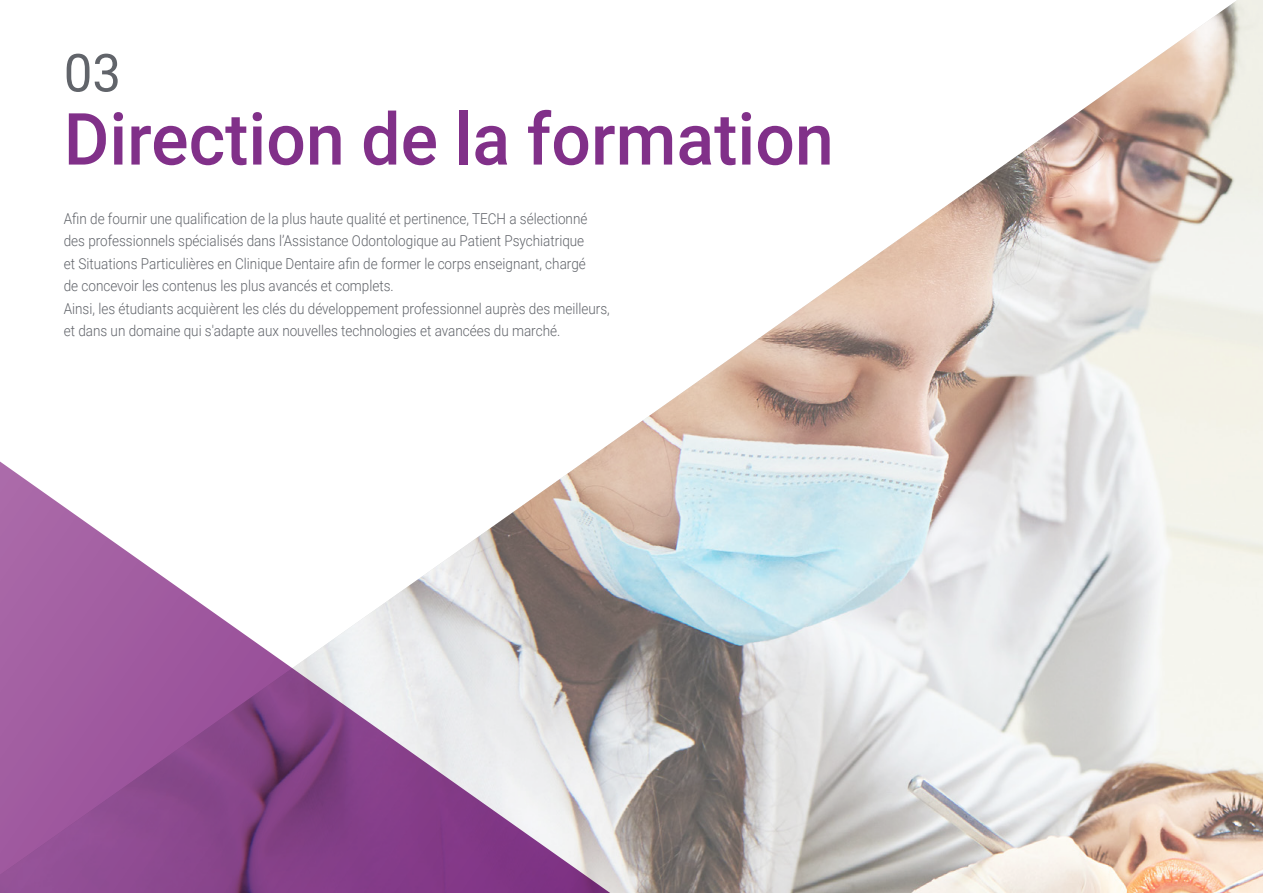
<style>
.page{position:relative;width:1263px;height:893px;background:#fff}
.page>*{position:absolute;margin:0;border:0;box-sizing:border-box;transform-origin:0 0}
.t1{font:500 72px "Roboto";color:#813089}
.t2{font:52.5px "Roboto";color:#61646a}
.t3{font:300 15px/22.5px "Roboto";color:#61646a;scale:.9 1}
</style>
<div class="page">
<img style="left:607px;top:0;width:656px;height:893px">
<svg style="left:0;top:446px;width:640px;height:447px"></svg>
<h2 class="t2" style="left:64px;top:36px;width:59px">03</h2>
<h1 class="t1" style="left:64px;top:89px;width:771px">Direction de la formation</h1>
<p class="t3" style="left:64px;top:207px;width:608px">Afin de fournir une qualification de la plus haute qualité et pertinence, TECH a sélectionné des professionnels spécialisés dans l’Assistance Odontologique au Patient Psychiatrique<br>et Situations Particulières en Clinique Dentaire afin de former le corps enseignant, chargé<br>de concevoir les contenus les plus avancés et complets.<br>Ainsi, les étudiants acquièrent les clés du développement professionnel auprès des meilleurs, et dans un domaine qui s'adapte aux nouvelles technologies et avancées du marché.</p>
</div>
